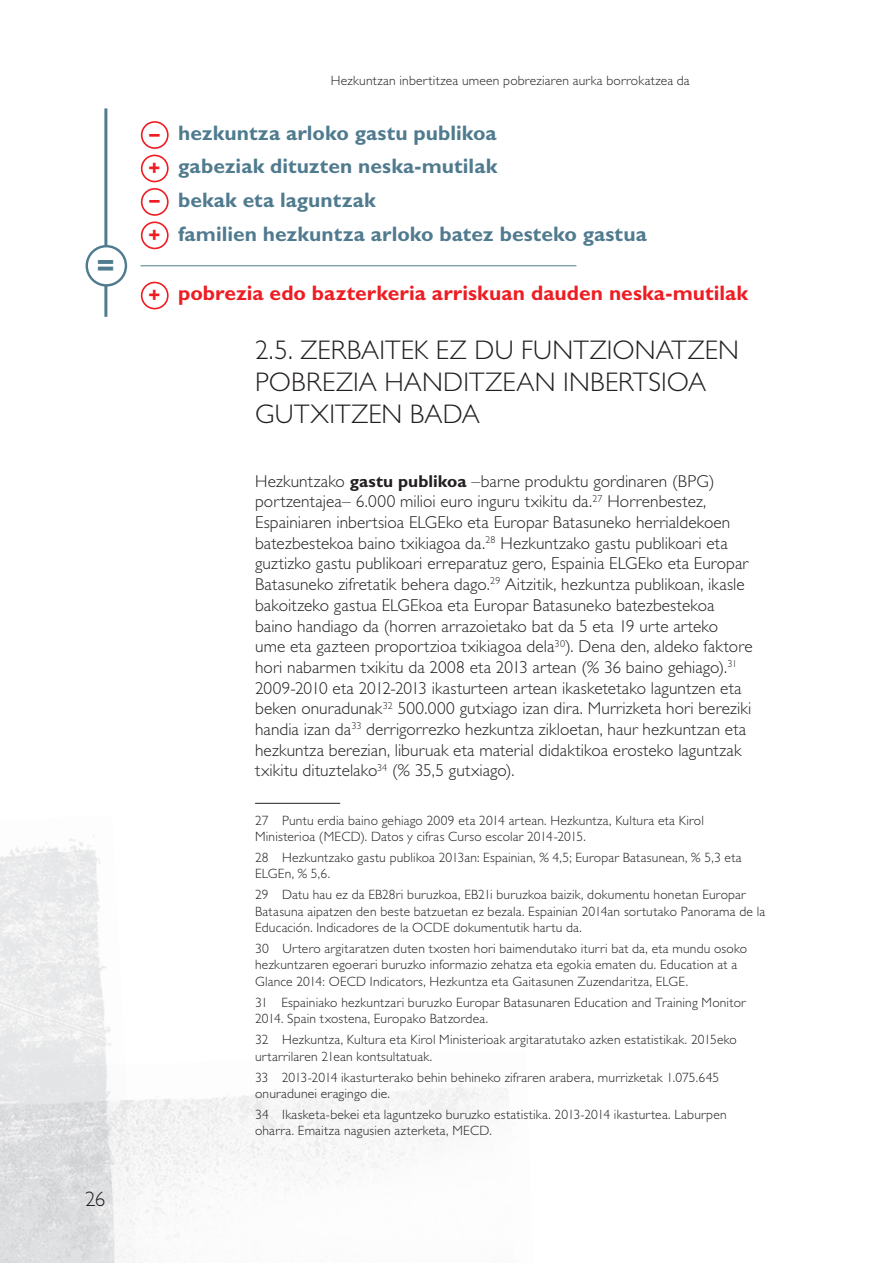
<style>
.page{position:relative;width:893px;height:1263px;background:#fff}
.page>*{position:absolute;margin:0;border:0;box-sizing:border-box;transform-origin:0 0}
.t1{font:700 30.3px "Gill Sans Std";color:#507b8f}
.t2{font:300 27px/32.4px "Gill Sans Std";letter-spacing:.005em;color:#231f20}
.t3{font:700 21px/33.8px "Gill Sans Std";color:#507b8f}
.t4{font:700 21px "Gill Sans Std";letter-spacing:.005em;color:#ee1d23}
.t5{font:300 21px "Gill Sans Std";color:#231f20}
.t6{font:700 20.25px/31px "Gill Sans Std";color:#ee1d23}
.t7{font:300 17.25px/20.7px "Gill Sans Std";letter-spacing:.01em;color:#231f20}
.t8{font:300 13.5px/16.2px "Gill Sans Std";letter-spacing:.015em;color:#231f20}
.s1{font-weight:700}
</style>
<div class="page">
<img style="left:0;top:835px;width:111px;height:216px">
<img style="left:0;top:1051px;width:508px;height:212px">
<hr style="left:255px;top:803px;width:85px;height:1px;background:#231f20">
<hr style="left:104px;top:108px;width:3px;height:209px;background:#507b8f">
<div style="left:141px;top:155px;width:28px;height:27px;border:2px solid #ee1d23;border-radius:50%"></div>
<div style="left:141px;top:188px;width:28px;height:28px;border:2px solid #ee1d23;border-radius:50%"></div>
<div style="left:87px;top:246px;width:39px;height:39px;background:#fff;border-radius:50%"></div>
<div style="left:86px;top:245px;width:41px;height:42px;border:2px solid #507b8f;border-radius:50%"></div>
<div style="left:141px;top:221px;width:28px;height:28px;border:2px solid #ee1d23;border-radius:50%"></div>
<div style="left:141px;top:121px;width:28px;height:28px;border:2px solid #ee1d23;border-radius:50%"></div>
<div style="left:141px;top:282px;width:28px;height:27px;border:2px solid #ee1d23;border-radius:50%"></div>
<hr style="left:141px;top:265px;width:435px;height:1px;background:#507b8f">
<h1 class="t1" style="left:97px;top:248px;width:19px">=</h1>
<h3 class="t5" style="left:85px;top:1187px;width:22px">26</h3>
<h3 class="t6" style="left:149px;top:117px;width:12px">–</h3>
<h3 class="t6" style="left:148px;top:153px;width:13px">+ –</h3>
<h3 class="t6" style="left:148px;top:220px;width:13px">+</h3>
<h3 class="t6" style="left:148px;top:280px;width:13px">+</h3>
<p class="t8" style="left:331px;top:73px;width:360px">H ezkuntzan inbertitzea umeen pobreziaren aurka borrokatzea da</p>
<h3 class="t3" style="left:178px;top:116px;width:470px">hezkuntza arloko gastu publikoa<br>gabeziak dituzten neska-mutilak<br>bekak eta laguntzak<br>familien hezkuntza arloko batez besteko gastua</h3>
<h3 class="t4" style="left:178px;top:280px;width:572px">pobrezia edo bazterkeria arriskuan dauden neska-mutilak</h3>
<h2 class="t2" style="left:255px;top:334px;width:485px">2.5. Zerbaitek ez du funtzionatzen pobrezia handitzean inbertsioa<br>g utxitzen bada</h2>
<p class="t7" style="left:255px;top:471px;width:499px">H ezkuntzako <span class="s1">gastu publikoa</span> –barne produktu gordinaren (BP G) portzentajea– 6.000 milioi euro inguru txikitu da.<sup>27</sup> H orrenbestez, Espainiaren inbertsioa ELGEko eta Europar Batasuneko herrialdekoen batezbestekoa baino txikiagoa da.<sup>28</sup> H ezkuntzako gastu publikoari eta guztizko gastu publikoari erreparatuz gero, Espainia ELGEko eta Europar Batasuneko zifretatik behera dago.<sup>29</sup> Aitzitik, hezkuntza publikoan, ikasle bakoitzeko gastua ELGEkoa eta Europar Batasuneko batezbestekoa baino handiago da (horren arrazoietako bat da 5 eta 19 urte arteko ume eta gazteen proportzioa txikiagoa dela<sup>30</sup>). Dena den, aldeko faktore hori nabarmen txikitu da 2008 eta 2013 artean (% 36 baino gehiago).<sup>31<br></sup>2009-2010 eta 2012-2013 ikasturteen artean ikasketetako laguntzen eta beken onuradunak<sup>32</sup> 500.000 gutxiago izan dira. M urrizketa hori bereziki handia izan da<sup>33</sup> derrigorrezko hezkuntza zikloetan, haur hezkuntzan eta hezkuntza berezian, liburuak eta material didaktikoa erosteko laguntzak txikitu dituztelako<sup>34</sup> (% 35,5 gutxiago).</p>
<p class="t8" style="left:255px;top:812px;width:450px">27 Puntu erdia baino gehiago 2009 eta 2014 artean. H ezkuntza, Kultura eta Kirol<br>M inisterioa (ME CD). Datos y cifras Curso escolar 2014-2015.</p>
<p class="t8" style="left:255px;top:849px;width:488px">28 H ezkuntzako gastu publikoa 2013an: Espainian, % 4,5; Europar Batasunean, % 5,3 eta<br>ELGEn, % 5,6.</p>
<p class="t8" style="left:255px;top:887px;width:511px">29 Datu hau ez da EB28ri buruzkoa, EB21i buruzkoa baizik, dokumentu honetan Europar<br>Batasuna aipatzen den beste batzuetan ez bezala. Espainian 2014an sortutako Panorama de la<br>Educación. I ndicadores de la OCDE dokumentutik hartu da.</p>
<p class="t8" style="left:255px;top:941px;width:494px">30 U rtero argitaratzen duten txosten hori baimendutako iturri bat da, eta mundu osoko hezkuntzaren egoerari buruzko informazio zehatza eta egokia ematen du. Education at a<br>Glance 2014: OECD I ndicators, H ezkuntza eta Gaitasunen Zuzendaritza, ELGE.</p>
<p class="t8" style="left:255px;top:994px;width:493px">31 Espainiako hezkuntzari buruzko Europar Batasunaren Education and Training M onitor<br>2014. Spain txostena, Europako Batzordea.</p>
<p class="t8" style="left:255px;top:1032px;width:483px">32 H ezkuntza, Kultura eta Kirol M inisterioak argitaratutako azken estatistikak. 2015eko urtarrilaren 21ean kontsultatuak.</p>
<p class="t8" style="left:255px;top:1069px;width:466px">33 2013-2014 ikasturterako behin behineko zifraren arabera, murrizketak 1.075.645 onuradunei eragingo die.</p>
<p class="t8" style="left:255px;top:1107px;width:473px">34 I kasketa-bekei eta laguntzeko buruzko estatistika. 2013-2014 ikasturtea. Laburpen oharra. Emaitza nagusien azterketa, MECD.</p>
</div>
